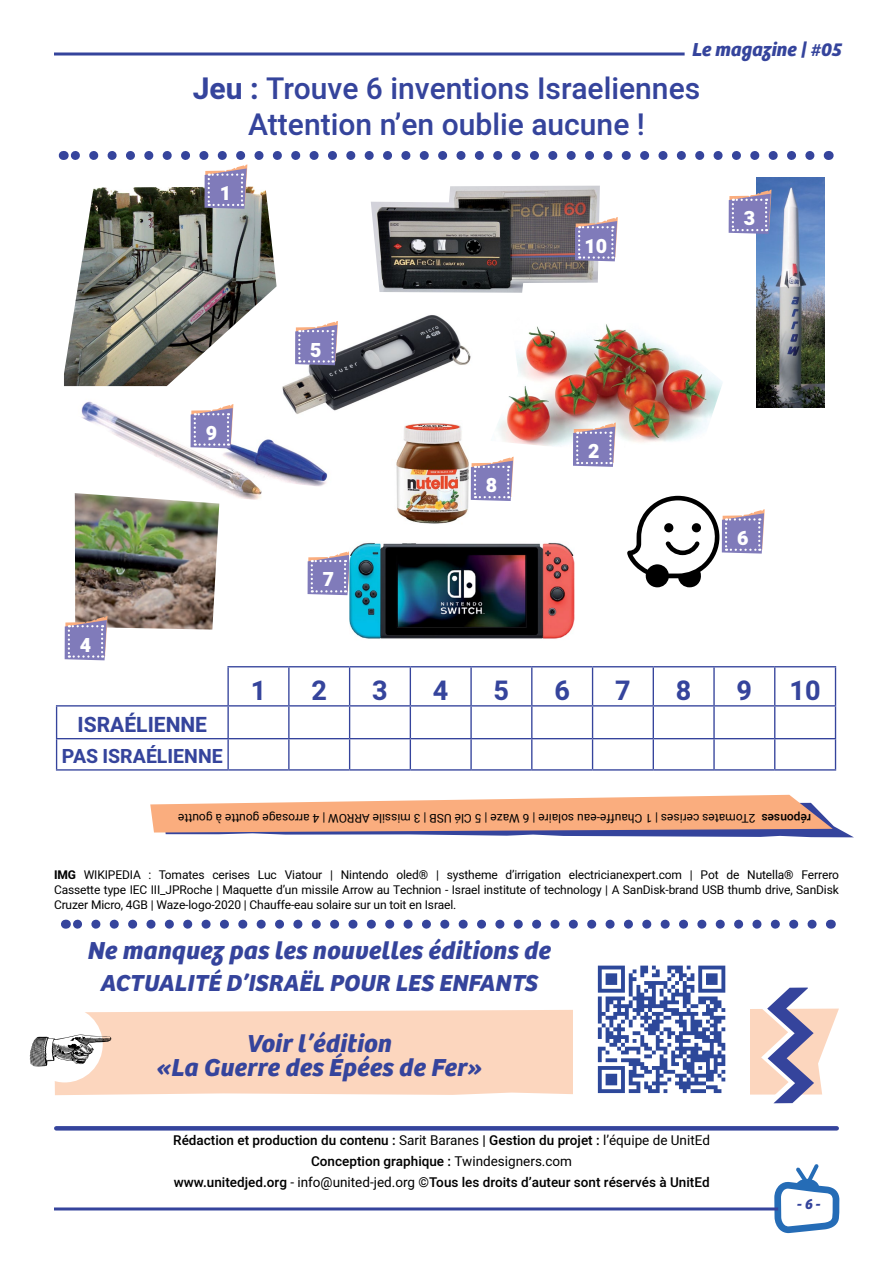
<style>
.page{position:relative;width:893px;height:1263px;background:#fff}
.page>*{position:absolute;margin:0;border:0;box-sizing:border-box;transform-origin:0 0}
.t1{font:500 30px/36px "Heebo";color:#35449c;text-align:center}
.t2{font:700 27px "Heebo";color:#35449c}
.t3{font:italic 700 25.5px/24px "Bree";letter-spacing:.01em;color:#35449c;text-align:center}
.t4{font:italic 700 24px "Bree";letter-spacing:.01em;color:#35449c}
.t5{font:700 21px "Heebo";color:#35449c}
.t6{font:italic 700 19.5px "Bree";color:#35449c}
.t7{font:700 19.5px "Heebo";color:#35449c}
.t8{font:900 19.5px "Heebo";color:#fff}
.t9{font:italic 700 15px "Bree";color:#35449c}
.t10{font:500 13.5px/20.7px "Heebo";color:#000;text-align:center}
.t11{font:12px/15px "Heebo";letter-spacing:-.01em;color:#000}
.t12{font:500 12px "Heebo";color:#000}
.t13{font:700 12px "Heebo";color:#000}
.s1{font-weight:700}
.s2{font-weight:400}
</style>
<div class="page">
<hr style="left:54px;top:53px;width:631px;height:3px;background:#35449c">
<svg style="left:774px;top:1164px;width:65px;height:69px"></svg>
<hr style="left:54px;top:1207px;width:724px;height:3px;background:#35449c">
<svg style="left:56px;top:1126px;width:781px;height:4px;background:#39479e"></svg>
<svg style="left:54px;top:1008px;width:785px;height:87px;background:#fcd8c2"></svg>
<div style="left:573px;top:941px;width:177px;height:176px;background:#fff"></div>
<svg style="left:597px;top:965px;width:129px;height:129px"></svg>
<div style="left:27px;top:1006px;width:76px;height:76px;background:#fff;border-radius:50%"></div>
<svg style="left:30px;top:1034px;width:81px;height:32px"></svg>
<svg style="left:74px;top:920px;width:738px;height:9px"></svg>
<svg style="left:761px;top:987px;width:53px;height:116px"></svg>
<svg style="left:150px;top:795px;width:703px;height:42px"></svg>
<img style="left:810px;top:178px;width:14px;height:229px">
<img style="left:62px;top:151px;width:748px;height:509px">
<img style="left:349px;top:530px;width:225px;height:115px">
<hr style="left:227px;top:666px;width:62px;height:1px;background:#35449c">
<hr style="left:289px;top:666px;width:61px;height:1px;background:#35449c">
<hr style="left:288px;top:667px;width:2px;height:38px;background:#35449c">
<hr style="left:350px;top:666px;width:60px;height:1px;background:#35449c">
<hr style="left:349px;top:667px;width:1px;height:38px;background:#35449c">
<hr style="left:410px;top:666px;width:61px;height:1px;background:#35449c">
<hr style="left:410px;top:667px;width:1px;height:38px;background:#35449c">
<hr style="left:471px;top:666px;width:61px;height:1px;background:#35449c">
<hr style="left:470px;top:667px;width:2px;height:38px;background:#35449c">
<hr style="left:532px;top:666px;width:61px;height:1px;background:#35449c">
<hr style="left:531px;top:667px;width:1px;height:38px;background:#35449c">
<hr style="left:593px;top:666px;width:60px;height:1px;background:#35449c">
<hr style="left:592px;top:667px;width:1px;height:38px;background:#35449c">
<hr style="left:653px;top:666px;width:61px;height:1px;background:#35449c">
<hr style="left:653px;top:667px;width:1px;height:38px;background:#35449c">
<hr style="left:714px;top:666px;width:61px;height:1px;background:#35449c">
<hr style="left:713px;top:667px;width:2px;height:38px;background:#35449c">
<hr style="left:775px;top:666px;width:61px;height:1px;background:#35449c">
<hr style="left:774px;top:667px;width:1px;height:38px;background:#35449c">
<hr style="left:835px;top:667px;width:1px;height:38px;background:#35449c">
<hr style="left:56px;top:706px;width:1px;height:32px;background:#35449c">
<hr style="left:228px;top:705px;width:61px;height:1px;background:#35449c">
<hr style="left:227px;top:706px;width:2px;height:32px;background:#35449c">
<hr style="left:289px;top:705px;width:61px;height:1px;background:#35449c">
<hr style="left:288px;top:706px;width:2px;height:32px;background:#35449c">
<hr style="left:350px;top:705px;width:60px;height:1px;background:#35449c">
<hr style="left:349px;top:706px;width:1px;height:32px;background:#35449c">
<hr style="left:410px;top:705px;width:61px;height:1px;background:#35449c">
<hr style="left:410px;top:706px;width:1px;height:32px;background:#35449c">
<hr style="left:471px;top:705px;width:61px;height:1px;background:#35449c">
<hr style="left:470px;top:706px;width:2px;height:32px;background:#35449c">
<hr style="left:532px;top:705px;width:61px;height:1px;background:#35449c">
<hr style="left:531px;top:706px;width:1px;height:32px;background:#35449c">
<hr style="left:593px;top:705px;width:60px;height:1px;background:#35449c">
<hr style="left:592px;top:706px;width:1px;height:32px;background:#35449c">
<hr style="left:653px;top:705px;width:61px;height:1px;background:#35449c">
<hr style="left:653px;top:706px;width:1px;height:32px;background:#35449c">
<hr style="left:714px;top:705px;width:61px;height:1px;background:#35449c">
<hr style="left:713px;top:706px;width:2px;height:32px;background:#35449c">
<hr style="left:775px;top:705px;width:61px;height:1px;background:#35449c">
<hr style="left:774px;top:706px;width:1px;height:32px;background:#35449c">
<hr style="left:835px;top:706px;width:1px;height:32px;background:#35449c">
<hr style="left:56px;top:738px;width:172px;height:1px;background:#35449c">
<hr style="left:56px;top:739px;width:1px;height:30px;background:#35449c">
<hr style="left:228px;top:738px;width:61px;height:1px;background:#35449c">
<hr style="left:227px;top:739px;width:2px;height:30px;background:#35449c">
<hr style="left:289px;top:738px;width:61px;height:1px;background:#35449c">
<hr style="left:288px;top:739px;width:2px;height:30px;background:#35449c">
<hr style="left:350px;top:738px;width:60px;height:1px;background:#35449c">
<hr style="left:349px;top:739px;width:1px;height:30px;background:#35449c">
<hr style="left:410px;top:738px;width:61px;height:1px;background:#35449c">
<hr style="left:410px;top:739px;width:1px;height:30px;background:#35449c">
<hr style="left:471px;top:738px;width:61px;height:1px;background:#35449c">
<hr style="left:470px;top:739px;width:2px;height:30px;background:#35449c">
<hr style="left:532px;top:738px;width:61px;height:1px;background:#35449c">
<hr style="left:531px;top:739px;width:1px;height:30px;background:#35449c">
<hr style="left:593px;top:738px;width:60px;height:1px;background:#35449c">
<hr style="left:592px;top:739px;width:1px;height:30px;background:#35449c">
<hr style="left:653px;top:738px;width:61px;height:1px;background:#35449c">
<hr style="left:653px;top:739px;width:1px;height:30px;background:#35449c">
<hr style="left:714px;top:738px;width:61px;height:1px;background:#35449c">
<hr style="left:713px;top:739px;width:2px;height:30px;background:#35449c">
<hr style="left:775px;top:738px;width:61px;height:1px;background:#35449c">
<hr style="left:774px;top:739px;width:1px;height:30px;background:#35449c">
<hr style="left:835px;top:739px;width:1px;height:30px;background:#35449c">
<hr style="left:56px;top:769px;width:172px;height:1px;background:#35449c">
<hr style="left:228px;top:769px;width:61px;height:1px;background:#35449c">
<hr style="left:289px;top:769px;width:61px;height:1px;background:#35449c">
<hr style="left:350px;top:769px;width:60px;height:1px;background:#35449c">
<hr style="left:410px;top:769px;width:61px;height:1px;background:#35449c">
<hr style="left:471px;top:769px;width:61px;height:1px;background:#35449c">
<hr style="left:532px;top:769px;width:61px;height:1px;background:#35449c">
<hr style="left:593px;top:769px;width:60px;height:1px;background:#35449c">
<hr style="left:653px;top:769px;width:61px;height:1px;background:#35449c">
<hr style="left:714px;top:769px;width:61px;height:1px;background:#35449c">
<hr style="left:775px;top:769px;width:61px;height:1px;background:#35449c">
<hr style="left:227px;top:667px;width:2px;height:38px;background:#35449c">
<hr style="left:56px;top:705px;width:172px;height:1px;background:#35449c">
<h3 class="t6" style="left:692px;top:34px;width:151px">Le magazine | #05</h3>
<h1 class="t1" style="left:193px;top:71px;width:509px"><span class="s1">Jeu :</span> Trouve 6 inventions Israeliennes<br>Attention ’n en oublie aucune !</h1>
<h3 class="t8" style="left:220px;top:180px;width:13px">1</h3>
<h3 class="t8" style="left:206px;top:419px;width:13px">9</h3>
<h3 class="t8" style="left:80px;top:631px;width:13px">4</h3>
<h3 class="t5" style="left:78px;top:710px;width:131px">ISRAÉLIENNE</h3>
<h3 class="t7" style="left:62px;top:742px;width:162px">PAS ISRAÉLIENNE</h3>
<h2 class="t2" style="left:251px;top:672px;width:17px">1</h2>
<h3 class="t8" style="left:310px;top:336px;width:13px">5</h3>
<h3 class="t8" style="left:323px;top:566px;width:13px">7</h3>
<h2 class="t2" style="left:311px;top:672px;width:17px">2</h2>
<h2 class="t2" style="left:372px;top:672px;width:17px">3</h2>
<h3 class="t8" style="left:486px;top:472px;width:13px">8</h3>
<h2 class="t2" style="left:433px;top:672px;width:17px">4</h2>
<h2 class="t2" style="left:494px;top:672px;width:17px">5</h2>
<h3 class="t8" style="left:584px;top:232px;width:24px">10</h3>
<h3 class="t8" style="left:744px;top:205px;width:13px">3</h3>
<h3 class="t8" style="left:588px;top:438px;width:13px">2</h3>
<h3 class="t8" style="left:737px;top:524px;width:13px">6</h3>
<h2 class="t2" style="left:554px;top:672px;width:17px">6</h2>
<h2 class="t2" style="left:615px;top:672px;width:17px">7</h2>
<h2 class="t2" style="left:676px;top:672px;width:17px">8</h2>
<h2 class="t2" style="left:737px;top:672px;width:17px">9</h2>
<h2 class="t2" style="left:789px;top:672px;width:33px">10</h2>
<p class="t11" style="left:755px;top:825px;width:579px;rotate:-180deg">2Tomates cerises | 1 Chauffe-eau solaire | 6 Waze | 5 Clé USB | 3 missile ARROW | 4 arrosage goutte à goutte</p>
<p class="t12" style="left:811px;top:826px;width:51px;rotate:-180deg">réponses</p>
<p class="t11" style="left:341px;top:867px;width:49px">Nintendo</p>
<p class="t11" style="left:396px;top:867px;width:44px">oled® |</p>
<p class="t11" style="left:447px;top:867px;width:53px">systheme</p>
<p class="t11" style="left:506px;top:867px;width:57px">’d irrigation</p>
<p class="t11" style="left:569px;top:867px;width:115px">electricianexpert.com</p>
<p class="t11" style="left:726px;top:867px;width:15px">de</p>
<p class="t11" style="left:747px;top:867px;width:48px">Nutella®</p>
<p class="t13" style="left:54px;top:866px;width:23px">IMG</p>
<p class="t11" style="left:54px;top:882px;width:786px">Cassette type IEC III_JPRoche | Maquette ’d un missile Arrow au Technion - Israel institute of technology | A SanDisk-brand USB thumb drive, SanDisk<br>Cruzer Micro 4, GB | Waze-logo-2020 | Chauffe-eau solaire sur un toit en Israel.</p>
<p class="t11" style="left:212px;top:867px;width:39px">cerises</p>
<p class="t11" style="left:285px;top:867px;width:39px">Viatour</p>
<p class="t11" style="left:84px;top:867px;width:59px">WIKIPEDIA</p>
<p class="t11" style="left:159px;top:867px;width:47px">Tomates</p>
<p class="t11" style="left:258px;top:867px;width:21px">Luc</p>
<p class="t11" style="left:330px;top:867px;width:4px">|</p>
<p class="t11" style="left:690px;top:867px;width:4px">|</p>
<p class="t11" style="left:701px;top:867px;width:20px">Pot</p>
<p class="t11" style="left:801px;top:867px;width:39px">Ferrero</p>
<p class="t11" style="left:149px;top:867px;width:4px">:</p>
<h3 class="t3" style="left:88px;top:937px;width:465px">Ne manquez pas les nouvelles éditions de</h3>
<h3 class="t4" style="left:101px;top:964px;width:438px">ACTUALITÉ D’ISRAËL POUR LES ENFANTS</h3>
<h3 class="t3" style="left:157px;top:1029px;width:328px">Voir ’l édition<br>«La Guerre des Épées de Fer«</h3>
<p class="t10" style="left:173px;top:1130px;width:538px">Rédaction et production du contenu : <span class="s2">Sarit Baranes</span> | Gestion du projet <span class="s2">’l</span>: <span class="s2">équipe de UnitEd<br></span>Conception graphique : <span class="s2">Twindesigners.com<br></span>www.unitedjed.org <span class="s2">- info@united-jed.org ©</span>Tous les droits ’d auteur sont réservés à UnitEd</p>
<p class="t9" style="left:797px;top:1192px;width:25px">-6-</p>
</div>
